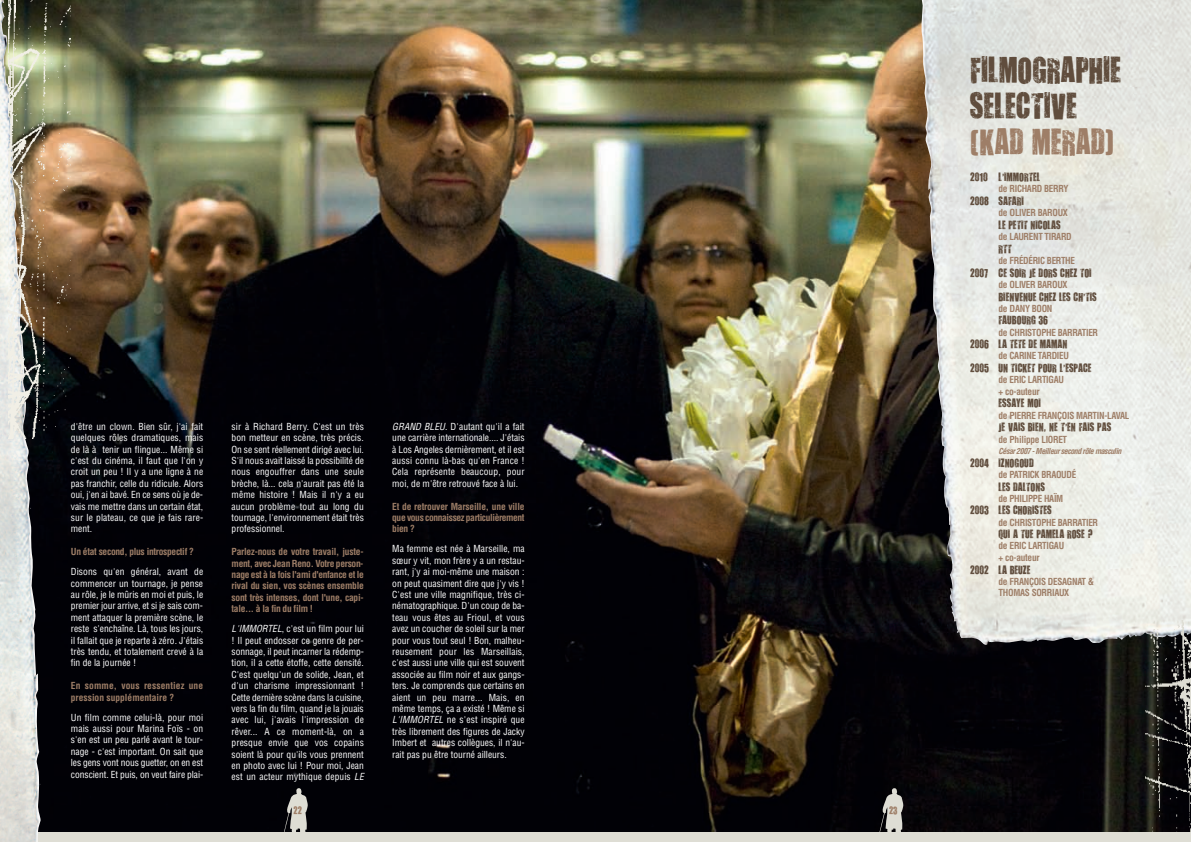
<style>
.page{position:relative;width:1191px;height:842px;background:#fff}
.page>*{position:absolute;margin:0;border:0;box-sizing:border-box;transform-origin:0 0}
.t1{font:30.1px "You Are Loved";color:#9e7e67}
.t2{font:30px/36px "You Are Loved";color:#604d3d}
.t3{font:10px "You Are Loved";color:#604d3d}
.t4{font:condensed 9.5px/11.4px "Helvetica";color:#fff;text-align:justify}
.t5{font:700 condensed 9.5px/11.4px "Helvetica";letter-spacing:-.03em;color:#9e7e67}
.t6{font:700 condensed 9.5px/11.4px "Helvetica";color:#9e7e67}
.t7{font:9px "You Are Loved";color:#9e7e67}
.t8{font:italic 700 condensed 8px "Helvetica";color:#9e7e67}
.s1{font-style:italic}
</style>
<div class="page">
<img style="left:0;top:0;width:1145px;height:832px">
<img style="left:956px;top:0;width:235px;height:647px">
<svg style="left:863px;top:788px;width:60px;height:45px;background:#3b3a3b"></svg>
<svg style="left:267px;top:788px;width:60px;height:45px;background:#39393a"></svg>
<div style="left:0;top:833px;width:1191px;height:9px;background:#deddd4"></div>
<img style="left:9px;top:0;width:62px;height:438px">
<img style="left:1145px;top:620px;width:46px;height:213px">
<p class="t4" style="left:71px;top:421px;width:134px">d'être un clown. Bien sûr, j'ai fait quelques rôles dramatiques, mais de là à tenir un flingue... Même si c'est du cinéma, il faut que l'on y croit un peu ! Il y a une ligne à ne pas franchir, celle du ridicule. Alors oui, j'en ai bavé. En ce sens où je de&shy;vais me mettre dans un certain état, sur le plateau, ce que je fais rare&shy;ment.</p>
<p class="t5" style="left:71px;top:547px;width:124px">Un état second, plus introspectif ?</p>
<p class="t4" style="left:71px;top:566px;width:134px">Disons qu'en général, avant de commencer un tournage, je pense au rôle, je le mûris en moi et puis, le premier jour arrive, et si je sais com&shy;ment attaquer la première scène, le reste s'enchaîne. Là, tous les jours, il fallait que je reparte à zéro. J'étais très tendu, et totalement crevé à la fin de la journée !</p>
<p class="t6" style="left:71px;top:681px;width:134px">En somme, vous ressentiez une pression supplémentaire ?</p>
<p class="t4" style="left:71px;top:711px;width:134px">Un film comme celui-là, pour moi mais aussi pour Marina Foïs - on s'en est un peu parlé avant le tour&shy;nage - c'est important. On sait que les gens vont nous guetter, on en est conscient. Et puis, on veut faire plai-</p>
<p class="t4" style="left:232px;top:421px;width:134px">sir à Richard Berry. C'est un très bon metteur en scène, très précis.<br>On se sent réellement dirigé avec lui.<br>S'il nous avait laissé la possibilité de nous engouffrer dans une seule brèche, là... cela n'aurait pas été la même histoire ! Mais il n'y a eu aucun problème tout au long du tournage, l'environnement était très professionnel.</p>
<p class="t5" style="left:232px;top:547px;width:134px;text-align:justify">Parlez-nous de votre travail, juste&shy;ment, avec Jean Reno. Votre person&shy;nage est à la fois l'ami d'enfance et le rival du sien, vos scènes ensemble sont très intenses, dont l'une, capi&shy;tale... à la fin du film !</p>
<p class="t4" style="left:231px;top:623px;width:135px;text-align:left"><span class="s1">L'IMMORTEL</span>, c'est un film pour lui ! Il peut endosser ce genre de per&shy;sonnage, il peut incarner la rédemp&shy;tion, il a cette étoffe, cette densité.<br>C'est quelqu'un de solide, Jean, et d'un charisme impressionnant !<br>Cette dernière scène dans la cuisine, vers la fin du film, quand je la jouais avec lui, j'avais l'impression de rêver... A ce moment-là, on a presque envie que vos copains soient là pour qu'ils vous prennent en photo avec lui ! Pour moi, Jean est un acteur mythique depuis <span class="s1">LE</span></p>
<p class="t7" style="left:294px;top:804px;width:10px">22</p>
<p class="t4" style="left:392px;top:421px;width:134px"><span class="s1">GRAND BLEU</span>. D'autant qu'il a fait une carrière internationale.... J'étais à Los Angeles dernièrement, et il est aussi connu là-bas qu'en France !<br>Cela représente beaucoup, pour moi, de m'être retrouvé face à lui.</p>
<p class="t5" style="left:392px;top:501px;width:134px;text-align:justify">Et de retrouver Marseille, une ville que vous connaissez particulièrement bien ?</p>
<p class="t4" style="left:392px;top:543px;width:134px">Ma femme est née à Marseille, ma sœur y vit, mon frère y a un restau&shy;rant, j'y ai moi-même une maison : on peut quasiment dire que j'y vis !<br>C'est une ville magnifique, très ci&shy;nématographique. D'un coup de ba&shy;teau vous êtes au Frioul, et vous avez un coucher de soleil sur la mer pour vous tout seul ! Bon, malheu&shy;reusement pour les Marseillais, c'est aussi une ville qui est souvent associée au film noir et aux gangs&shy;ters. Je comprends que certains en aient un peu marre... Mais, en même temps, ça a existé ! Même si <span class="s1">L'IMMORTEL</span> ne s'est inspiré que très librement des figures de Jacky Imbert et autres collègues, il n'au&shy;rait pas pu être tourné ailleurs.</p>
<h2 class="t2" style="left:969px;top:51px;width:153px">FILMOGRAPHIE<br>SELECTIVE</h2>
<h1 class="t1" style="left:969px;top:122px;width:146px">(KAD MERAD)</h1>
<p class="t3" style="left:970px;top:170px;width:72px">2010 L’IMMORTEL</p>
<p class="t5" style="left:998px;top:184px;width:71px">de RICHARD BERRY</p>
<p class="t3" style="left:970px;top:194px;width:55px">2008 SAFARI</p>
<p class="t5" style="left:998px;top:208px;width:71px">de OLIVER BAROUX</p>
<p class="t3" style="left:998px;top:218px;width:64px">LE PETIT NICOLAS</p>
<p class="t5" style="left:998px;top:232px;width:75px">de LAURENT TIRARD</p>
<p class="t3" style="left:998px;top:242px;width:15px">RTT</p>
<p class="t5" style="left:998px;top:256px;width:78px">de FRÉDÉRIC BERTHE</p>
<p class="t3" style="left:970px;top:266px;width:123px">2007 CE SOIR JE DORS CHEZ TOI</p>
<p class="t5" style="left:998px;top:279px;width:71px">de OLIVER BAROUX</p>
<p class="t3" style="left:998px;top:290px;width:100px">BIENVENUE CHEZ LES CH’TIS</p>
<p class="t5" style="left:998px;top:303px;width:55px">de DANY BOON</p>
<p class="t3" style="left:998px;top:314px;width:51px">FAUBOURG 36</p>
<p class="t5" style="left:998px;top:327px;width:101px">de CHRISTOPHE BARRATIER</p>
<p class="t3" style="left:970px;top:338px;width:99px">2006 LA TETE DE MAMAN</p>
<p class="t5" style="left:998px;top:351px;width:72px">de CARINE TARDIEU</p>
<p class="t3" style="left:970px;top:361px;width:123px">2005 UN TICKET POUR L’ESPACE</p>
<p class="t5" style="left:998px;top:375px;width:67px">de ERIC LARTIGAU + co-auteur</p>
<p class="t3" style="left:998px;top:397px;width:44px">ESSAYE MOI</p>
<p class="t5" style="left:998px;top:410px;width:132px">de PIERRE FRANÇOIS MARTIN-LAVAL</p>
<p class="t3" style="left:998px;top:421px;width:114px">JE VAIS BIEN, NE T’EN FAIS PAS</p>
<p class="t5" style="left:998px;top:434px;width:70px">de Philippe LIORET</p>
<p class="t8" style="left:998px;top:448px;width:126px">César2007-Meilleursecondrôlemasculin</p>
<p class="t3" style="left:970px;top:456px;width:65px">2004 IZNOGOUD</p>
<p class="t5" style="left:998px;top:469px;width:79px">de PATRICK BRAOUDÉ</p>
<p class="t3" style="left:998px;top:480px;width:48px">LES DALTONS</p>
<p class="t5" style="left:998px;top:493px;width:66px">de PHILIPPE HAÏM</p>
<p class="t3" style="left:970px;top:504px;width:83px">2003 LES CHORISTES</p>
<p class="t5" style="left:998px;top:517px;width:101px">de CHRISTOPHE BARRATIER</p>
<p class="t3" style="left:998px;top:527px;width:96px">QUI A TUE PAMELA ROSE ?</p>
<p class="t5" style="left:998px;top:541px;width:67px">de ERIC LARTIGAU + co-auteur</p>
<p class="t3" style="left:970px;top:563px;width:62px">2002 LA BEUZE</p>
<p class="t5" style="left:998px;top:576px;width:97px">de FRANÇOIS DESAGNAT &amp;<br>THOMAS SORRIAUX</p>
<p class="t7" style="left:889px;top:804px;width:10px">23</p>
</div>
